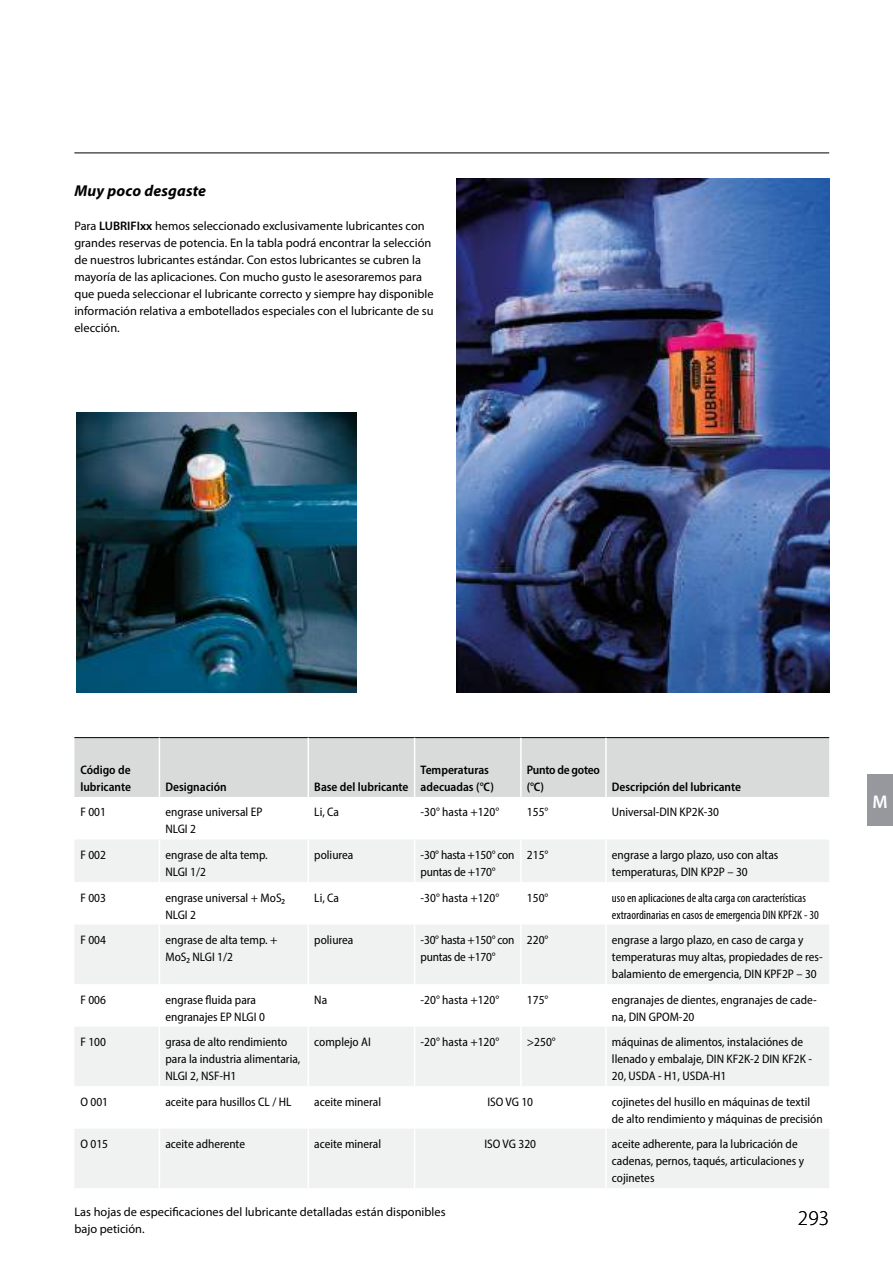
<style>
.page{position:relative;width:893px;height:1263px;background:#fff}
.page>*{position:absolute;margin:0;border:0;box-sizing:border-box;transform-origin:0 0}
.t1{font:300 21px "Myriad Pro";color:#000}
.t2{font:600 18.3px "Myriad Pro";color:#fff}
.t3{font:italic 700 15.75px "Myriad Pro";letter-spacing:.01em;color:#000}
.t4{font:semi-condensed 12.3px/17px "Myriad Pro";color:#000}
.t5{font:12.3px/17px "Myriad Pro";color:#000}
.t6{font:600 semi-condensed 12.3px/17px "Myriad Pro";color:#000}
.t7{font:condensed 12.3px/17px "Myriad Pro";color:#000}
.t8{font:semi-condensed 12.3px/17px "Myriad Pro";letter-spacing:-.02em;color:#000}
.t9{font:600 semi-condensed 12.3px/17px "Myriad Pro";letter-spacing:-.02em;color:#000}
.s1{font-weight:600}
</style>
<div class="page">
<img style="left:76px;top:412px;width:281px;height:281px">
<img style="left:456px;top:179px;width:373px;height:514px">
<hr style="left:74px;top:153px;width:755px;height:1px;background:#000">
<div style="left:74px;top:738px;width:755px;height:59px;background:#d9dada"></div>
<svg style="left:75px;top:840px;width:754px;height:348px;fill:#f0f1f1"></svg>
<hr style="left:74px;top:737px;width:85px;height:1px;background:#000">
<hr style="left:159px;top:737px;width:149px;height:1px;background:#000">
<hr style="left:308px;top:737px;width:107px;height:1px;background:#000">
<hr style="left:415px;top:737px;width:106px;height:1px;background:#000">
<hr style="left:521px;top:737px;width:85px;height:1px;background:#000">
<hr style="left:606px;top:737px;width:223px;height:1px;background:#000">
<hr style="left:159px;top:738px;width:1px;height:59px;background:#fff">
<hr style="left:308px;top:738px;width:1px;height:59px;background:#fff">
<hr style="left:414px;top:738px;width:1px;height:59px;background:#fff">
<hr style="left:520px;top:738px;width:2px;height:59px;background:#fff">
<hr style="left:605px;top:738px;width:2px;height:59px;background:#fff">
<hr style="left:159px;top:839px;width:1px;height:43px;background:#fff">
<hr style="left:308px;top:839px;width:1px;height:43px;background:#fff">
<hr style="left:414px;top:839px;width:1px;height:43px;background:#fff">
<hr style="left:520px;top:839px;width:2px;height:43px;background:#fff">
<hr style="left:605px;top:839px;width:2px;height:43px;background:#fff">
<hr style="left:414px;top:882px;width:1px;height:42px;background:#fff">
<hr style="left:520px;top:882px;width:2px;height:42px;background:#fff">
<hr style="left:605px;top:882px;width:2px;height:42px;background:#fff">
<hr style="left:159px;top:924px;width:1px;height:60px;background:#fff">
<hr style="left:308px;top:924px;width:1px;height:60px;background:#fff">
<hr style="left:414px;top:924px;width:1px;height:60px;background:#fff">
<hr style="left:520px;top:924px;width:2px;height:60px;background:#fff">
<hr style="left:605px;top:924px;width:2px;height:60px;background:#fff">
<hr style="left:159px;top:984px;width:1px;height:42px;background:#fff">
<hr style="left:308px;top:984px;width:1px;height:42px;background:#fff">
<hr style="left:414px;top:984px;width:1px;height:42px;background:#fff">
<hr style="left:520px;top:984px;width:2px;height:42px;background:#fff">
<hr style="left:605px;top:984px;width:2px;height:42px;background:#fff">
<hr style="left:159px;top:1026px;width:1px;height:60px;background:#fff">
<hr style="left:308px;top:1026px;width:1px;height:60px;background:#fff">
<hr style="left:414px;top:1026px;width:1px;height:60px;background:#fff">
<hr style="left:520px;top:1026px;width:2px;height:60px;background:#fff">
<hr style="left:605px;top:1026px;width:2px;height:60px;background:#fff">
<hr style="left:159px;top:1086px;width:1px;height:43px;background:#fff">
<hr style="left:308px;top:1086px;width:1px;height:43px;background:#fff">
<hr style="left:414px;top:1086px;width:1px;height:43px;background:#fff">
<hr style="left:605px;top:1086px;width:2px;height:43px;background:#fff">
<hr style="left:159px;top:1129px;width:1px;height:59px;background:#fff">
<hr style="left:308px;top:1129px;width:1px;height:59px;background:#fff">
<hr style="left:414px;top:1129px;width:1px;height:59px;background:#fff">
<hr style="left:605px;top:1129px;width:2px;height:59px;background:#fff">
<hr style="left:159px;top:882px;width:1px;height:42px;background:#fff">
<hr style="left:308px;top:882px;width:1px;height:42px;background:#fff">
<div style="left:867px;top:774px;width:26px;height:51px;background:#96989d"></div>
<p class="t3" style="left:74px;top:180px;width:133px">Muy poco desgaste</p>
<p class="t5" style="left:74px;top:217px;width:361px">Para <span class="s1">LUBRIFIxx</span> hemos seleccionado exclusivamente lubricantes con grandes reservas de potencia. En la tabla podrá encontrar la selección de nuestros lubricantes estándar. Con estos lubricantes se cubren la mayoría de las aplicaciones. Con mucho gusto le asesoraremos para que pueda seleccionar el lubricante correcto y siempre hay disponible información relativa a embotellados especiales con el lubricante de su elección.</p>
<p class="t6" style="left:80px;top:761px;width:52px">Código de lubricante</p>
<p class="t6" style="left:165px;top:778px;width:63px">Designación</p>
<p class="t6" style="left:314px;top:778px;width:96px">Base del lubricante</p>
<p class="t6" style="left:421px;top:761px;width:75px">Temperaturas adecuadas (°C)</p>
<p class="t9" style="left:527px;top:761px;width:75px">Punto de goteo (°C)</p>
<p class="t6" style="left:612px;top:778px;width:131px">Descripción del lubricante</p>
<p class="t4" style="left:80px;top:804px;width:27px">F 001</p>
<p class="t4" style="left:165px;top:804px;width:99px">engrase universal EP<br>NLGI 2</p>
<p class="t4" style="left:314px;top:804px;width:26px">Li, Ca</p>
<p class="t4" style="left:421px;top:804px;width:80px">-30° hasta +120°</p>
<p class="t4" style="left:527px;top:804px;width:23px">155°</p>
<p class="t4" style="left:612px;top:804px;width:109px">Universal-DIN KP2K-30</p>
<p class="t4" style="left:80px;top:846px;width:27px">F 002</p>
<p class="t4" style="left:165px;top:846px;width:104px">engrase de alta temp.<br>NLGI 1/2</p>
<p class="t4" style="left:314px;top:846px;width:41px">poliurea</p>
<p class="t8" style="left:421px;top:846px;width:95px">-30° hasta +150° con puntas de +170°</p>
<p class="t4" style="left:527px;top:846px;width:23px">215°</p>
<p class="t4" style="left:612px;top:846px;width:168px">engrase a largo plazo, uso con altas temperaturas, DIN KP2P – 30</p>
<p class="t4" style="left:80px;top:889px;width:27px">F 003</p>
<p class="t4" style="left:165px;top:889px;width:121px">engrase universal + MoS₂<br>NLGI 2</p>
<p class="t4" style="left:314px;top:889px;width:26px">Li, Ca</p>
<p class="t4" style="left:421px;top:889px;width:80px">-30° hasta +120°</p>
<p class="t4" style="left:527px;top:889px;width:23px">150°</p>
<p class="t7" style="left:612px;top:889px;width:209px">uso en aplicaciones de alta carga con características extraordinarias en casos de emergencia DIN KPF2K - 30</p>
<p class="t4" style="left:80px;top:931px;width:27px">F 004</p>
<p class="t4" style="left:165px;top:931px;width:113px">engrase de alta temp. +<br>MoS₂ NLGI 1/2</p>
<p class="t4" style="left:314px;top:931px;width:41px">poliurea</p>
<p class="t8" style="left:421px;top:931px;width:95px">-30° hasta +150° con puntas de +170°</p>
<p class="t4" style="left:527px;top:931px;width:23px">220°</p>
<p class="t4" style="left:612px;top:931px;width:212px">engrase a largo plazo, en caso de carga y temperaturas muy altas, propiedades de res&shy;balamiento de emergencia, DIN KPF2P – 30</p>
<p class="t4" style="left:80px;top:991px;width:27px">F 006</p>
<p class="t4" style="left:165px;top:991px;width:101px">engrase fluida para engranajes EP NLGI 0</p>
<p class="t4" style="left:314px;top:991px;width:14px">Na</p>
<p class="t4" style="left:421px;top:991px;width:80px">-20° hasta +120°</p>
<p class="t4" style="left:527px;top:991px;width:23px">175°</p>
<p class="t4" style="left:612px;top:991px;width:206px">engranajes de dientes, engranajes de cade&shy;na, DIN GPOM-20</p>
<p class="t4" style="left:80px;top:1033px;width:27px">F 100</p>
<p class="t4" style="left:165px;top:1033px;width:136px">grasa de alto rendimiento para la industria alimentaria,<br>NLGI 2, NSF-H1</p>
<p class="t4" style="left:314px;top:1033px;width:58px">complejo AI</p>
<p class="t4" style="left:421px;top:1033px;width:80px">-20° hasta +120°</p>
<p class="t4" style="left:527px;top:1033px;width:30px">&gt;250°</p>
<p class="t4" style="left:612px;top:1033px;width:202px">máquinas de alimentos, instalaciónes de llenado y embalaje, DIN KF2K-2 DIN KF2K -<br>20, USDA - H1, USDA-H1</p>
<p class="t4" style="left:80px;top:1093px;width:29px">O 001</p>
<p class="t4" style="left:165px;top:1093px;width:128px">aceite para husillos CL / HL</p>
<p class="t4" style="left:314px;top:1093px;width:68px">aceite mineral</p>
<p class="t4" style="left:487px;top:1093px;width:47px">ISO VG 10</p>
<p class="t4" style="left:612px;top:1093px;width:212px">cojinetes del husillo en máquinas de textil de alto rendimiento y máquinas de precisión</p>
<p class="t4" style="left:80px;top:1135px;width:29px">O 015</p>
<p class="t4" style="left:165px;top:1135px;width:81px">aceite adherente</p>
<p class="t4" style="left:314px;top:1135px;width:68px">aceite mineral</p>
<p class="t4" style="left:484px;top:1135px;width:53px">ISO VG 320</p>
<p class="t4" style="left:612px;top:1135px;width:194px">aceite adherente, para la lubricación de cadenas, pernos, taqués, articulaciones y cojinetes</p>
<p class="t5" style="left:74px;top:1203px;width:373px">Las hojas de especificaciones del lubricante detalladas están disponibles bajo petición.</p>
<h1 class="t1" style="left:798px;top:1205px;width:32px">293</h1>
<h2 class="t2" style="left:873px;top:790px;width:17px">M</h2>
</div>
